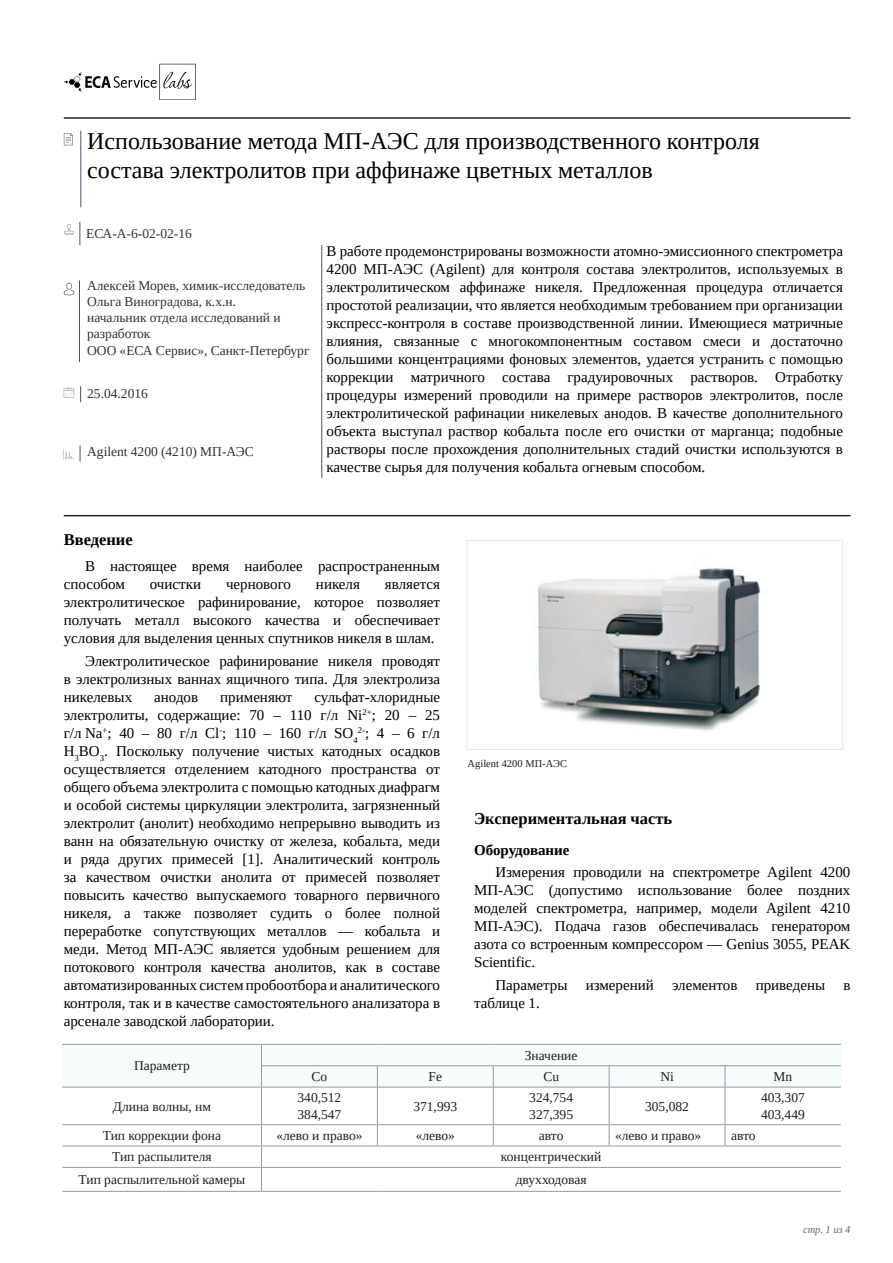
<style>
.page{position:relative;width:893px;height:1263px;background:#fff}
.page>*{position:absolute;margin:0;border:0;box-sizing:border-box;transform-origin:0 0}
.Название_статьи{font:24px/28.8px "Tinos";color:#000}
.t1{font:700 16.5px "Tinos";color:#000}
.Текст__шрифт_Tinos{font:15px/18px "Tinos";color:#000;text-align:justify}
.Введение{font:15px/18px "Tinos";color:#000;text-align:justify}
.t2{font:700 15px "Tinos";color:#000}
.t3{font:13.5px/16.2px "Tinos";color:#231f20}
.Информация_о_статье{font:13.5px/16.2px "Tinos";color:#333434}
.Подпись_к_таблице_и{font:10.5px "Tinos";color:#231f20}
.t4{font:italic 10.5px "Tinos";color:#606469}
</style>
<div class="page">
<svg style="left:64px;top:64px;width:132px;height:36px"></svg>
<svg style="left:64px;top:133px;width:9px;height:12px"></svg>
<svg style="left:64px;top:283px;width:10px;height:12px"></svg>
<hr style="left:81px;top:131px;width:1px;height:76px;background:#4a5566">
<hr style="left:64px;top:117px;width:786px;height:2px;background:#202127">
<hr style="left:79px;top:280px;width:1px;height:82px;background:#4a5566">
<svg style="left:80px;top:386px;width:1px;height:16px"></svg>
<svg style="left:64px;top:388px;width:10px;height:10px"></svg>
<svg style="left:80px;top:446px;width:1px;height:16px"></svg>
<hr style="left:64px;top:515px;width:786px;height:1px;background:#202127">
<hr style="left:321px;top:245px;width:1px;height:233px;background:#4a5566">
<svg style="left:80px;top:222px;width:1px;height:23px"></svg>
<svg style="left:64px;top:224px;width:10px;height:11px"></svg>
<svg style="left:63px;top:449px;width:11px;height:11px"></svg>
<img style="left:537px;top:567px;width:224px;height:164px">
<div style="left:467px;top:540px;width:376px;height:210px;border:1px solid #e5eaef"></div>
<svg style="left:62px;top:1044px;width:779px;height:43px"></svg>
<hr style="left:62px;top:1087px;width:199px;height:1px;background:#919c9e">
<hr style="left:261px;top:1087px;width:116px;height:1px;background:#919c9e">
<hr style="left:261px;top:1087px;width:1px;height:37px;background:#919c9e">
<hr style="left:377px;top:1087px;width:116px;height:1px;background:#919c9e">
<hr style="left:377px;top:1087px;width:1px;height:37px;background:#919c9e">
<hr style="left:493px;top:1087px;width:116px;height:1px;background:#919c9e">
<hr style="left:493px;top:1087px;width:1px;height:37px;background:#919c9e">
<hr style="left:609px;top:1087px;width:116px;height:1px;background:#919c9e">
<hr style="left:609px;top:1087px;width:1px;height:37px;background:#919c9e">
<hr style="left:725px;top:1087px;width:116px;height:1px;background:#919c9e">
<hr style="left:725px;top:1087px;width:1px;height:37px;background:#919c9e">
<hr style="left:62px;top:1124px;width:199px;height:1px;background:#919c9e">
<hr style="left:261px;top:1124px;width:116px;height:1px;background:#919c9e">
<hr style="left:377px;top:1124px;width:116px;height:1px;background:#919c9e">
<svg style="left:377px;top:1125px;width:1px;height:21px"></svg>
<hr style="left:493px;top:1124px;width:116px;height:1px;background:#919c9e">
<svg style="left:493px;top:1125px;width:1px;height:21px"></svg>
<hr style="left:609px;top:1124px;width:116px;height:1px;background:#919c9e">
<svg style="left:609px;top:1125px;width:1px;height:21px"></svg>
<hr style="left:725px;top:1124px;width:116px;height:1px;background:#919c9e">
<svg style="left:725px;top:1125px;width:1px;height:21px"></svg>
<hr style="left:62px;top:1146px;width:199px;height:1px;background:#919c9e">
<hr style="left:261px;top:1146px;width:116px;height:1px;background:#919c9e">
<hr style="left:377px;top:1146px;width:116px;height:1px;background:#919c9e">
<hr style="left:493px;top:1146px;width:116px;height:1px;background:#919c9e">
<hr style="left:609px;top:1146px;width:116px;height:1px;background:#919c9e">
<hr style="left:725px;top:1146px;width:116px;height:1px;background:#919c9e">
<hr style="left:62px;top:1167px;width:199px;height:1px;background:#919c9e">
<hr style="left:261px;top:1167px;width:116px;height:1px;background:#919c9e">
<svg style="left:261px;top:1125px;width:1px;height:66px"></svg>
<hr style="left:377px;top:1167px;width:116px;height:1px;background:#919c9e">
<hr style="left:493px;top:1167px;width:116px;height:1px;background:#919c9e">
<hr style="left:609px;top:1167px;width:116px;height:1px;background:#919c9e">
<hr style="left:725px;top:1167px;width:116px;height:1px;background:#919c9e">
<hr style="left:62px;top:1191px;width:199px;height:1px;background:#919c9e">
<hr style="left:261px;top:1191px;width:116px;height:1px;background:#919c9e">
<hr style="left:377px;top:1191px;width:116px;height:1px;background:#919c9e">
<hr style="left:493px;top:1191px;width:116px;height:1px;background:#919c9e">
<hr style="left:609px;top:1191px;width:116px;height:1px;background:#919c9e">
<hr style="left:725px;top:1191px;width:116px;height:1px;background:#919c9e">
<p class="Название_статьи" style="left:87px;top:126px;width:674px">Использование метода МП-АЭС для производственного контроля состава электролитов при аффинаже цветных металлов</p>
<p class="Информация_о_статье" style="left:86px;top:225px;width:107px">ЕСА-А-6-02-02-16</p>
<p class="Информация_о_статье" style="left:87px;top:277px;width:220px">Алексей Морев, химик-исследователь<br>Ольга Виноградова, к.х.н.</p>
<p class="Информация_о_статье" style="left:87px;top:309px;width:224px">начальник отдела исследований и разработок<br>ООО «ЕСА Сервис», Санкт-Петербург</p>
<p class="Информация_о_статье" style="left:87px;top:385px;width:62px">25.04.2016</p>
<p class="Информация_о_статье" style="left:87px;top:443px;width:168px">Agilent 4200 (4210) МП-АЭС</p>
<p class="Введение" style="left:327px;top:241px;width:518px">В работе продемонстрированы возможности атомно-эмиссионного спектрометра 4200 МП-АЭС (Agilent) для контроля состава электролитов, используемых в электролитическом аффинаже никеля. Предложенная процедура отличается простотой реализации, что является необходимым требованием при организации экспресс-контроля в составе производственной линии. Имеющиеся матричные влияния, связанные с многокомпонентным составом смеси и достаточно большими концентрациями фоновых элементов, удается устранить с помощью коррекции матричного состава градуировочных растворов. Отработку процедуры измерений проводили на примере растворов электролитов, после электролитической рафинации никелевых анодов. В качестве дополнительного объекта выступал раствор кобальта после его очистки от марганца; подобные растворы после прохождения дополнительных стадий очистки используются в качестве сырья для получения кобальта огневым способом.</p>
<p class="t1" style="left:64px;top:529px;width:71px">Введение</p>
<p class="Текст__шрифт_Tinos" style="left:64px;top:557px;width:378px;text-indent:21px">В настоящее время наиболее распространенным способом</p>
<p class="Текст__шрифт_Tinos" style="left:64px;top:575px;width:378px;text-indent:321px">является электролитическое рафинирование, которое позволяет получать металл высокого качества и обеспечивает условия для выделения ценных спутников никеля в шлам.</p>
<p class="Текст__шрифт_Tinos" style="left:64px;top:651px;width:378px;text-indent:21px">Электролитическое рафинирование никеля проводят в электролизных ваннах ящичного типа. Для электролиза никелевых</p>
<p class="Текст__шрифт_Tinos" style="left:150px;top:575px;width:53px">очистки</p>
<p class="Текст__шрифт_Tinos" style="left:226px;top:575px;width:66px">чернового</p>
<p class="Текст__шрифт_Tinos" style="left:316px;top:575px;width:46px">никеля</p>
<p class="Текст__шрифт_Tinos" style="left:64px;top:687px;width:378px;text-indent:251px">сульфат-хлоридные электролиты, содержащие: 70 – 110 г/л Ni<sup>2+</sup>; 20 – 25 г/л Na<sup>+</sup>; 40 – 80 г/л Cl<sup>-</sup>; 110 – 160 г/л SO<sub>4</sub><sup>2-</sup>; 4 – 6 г/л H<sub>3</sub>BO<sub>3</sub>. Поскольку получение чистых катодных осадков осуществляется отделением катодного пространства от общего объема электролита с помощью катодных диафрагм и особой системы циркуляции электролита, загрязненный электролит (анолит) необходимо непрерывно выводить из ванн на обязательную очистку от железа, кобальта, меди и ряда других примесей [1]. Аналитический контроль за качеством очистки анолита от примесей позволяет повысить качество выпускаемого товарного первичного никеля, а также позволяет судить о более полной переработке сопутствующих металлов — кобальта и меди. Метод МП-АЭС является удобным решением для потокового контроля качества анолитов, как в составе автоматизированных систем пробоотбора и аналитического контроля, так и в качестве самостоятельного анализатора в арсенале заводской лаборатории.</p>
<p class="Текст__шрифт_Tinos" style="left:154px;top:687px;width:45px">анодов</p>
<p class="Текст__шрифт_Tinos" style="left:220px;top:687px;width:74px">применяют</p>
<p class="Подпись_к_таблице_и" style="left:468px;top:758px;width:101px">Agilent 4200 МП-АЭС</p>
<p class="t1" style="left:474px;top:809px;width:200px">Экспериментальная часть</p>
<p class="t2" style="left:474px;top:841px;width:97px">Оборудование</p>
<p class="Текст__шрифт_Tinos" style="left:474px;top:863px;width:378px;text-indent:21px">Измерения проводили на спектрометре Agilent 4200<br>МП-АЭС (допустимо использование более поздних моделей спектрометра, например, модели Agilent 4210<br>МП-АЭС). Подача газов обеспечивалась генератором азота со встроенным компрессором — Genius 3055, PEAK Scientific.</p>
<p class="Текст__шрифт_Tinos" style="left:474px;top:975px;width:378px;text-indent:21px">Параметры измерений элементов приведены в таблице 1.</p>
<p class="t3" style="left:134px;top:1057px;width:57px">Параметр</p>
<p class="t3" style="left:525px;top:1047px;width:54px">Значение</p>
<p class="t3" style="left:312px;top:1068px;width:17px">Co</p>
<p class="t3" style="left:429px;top:1068px;width:15px">Fe</p>
<p class="t3" style="left:543px;top:1068px;width:17px">Cu</p>
<p class="t3" style="left:660px;top:1068px;width:15px">Ni</p>
<p class="t3" style="left:774px;top:1068px;width:20px">Mn</p>
<p class="t3" style="left:113px;top:1097px;width:100px">Длина волны, нм</p>
<p class="t3" style="left:297px;top:1089px;width:45px">340,512<br>384,547</p>
<p class="t3" style="left:413px;top:1097px;width:45px">371,993</p>
<p class="t3" style="left:529px;top:1089px;width:45px">324,754<br>327,395</p>
<p class="t3" style="left:645px;top:1097px;width:45px">305,082</p>
<p class="t3" style="left:761px;top:1089px;width:45px">403,307<br>403,449</p>
<p class="t3" style="left:103px;top:1127px;width:120px">Тип коррекции фона</p>
<p class="t3" style="left:276px;top:1127px;width:88px">«лево и право»</p>
<p class="t3" style="left:416px;top:1127px;width:41px">«лево»</p>
<p class="t3" style="left:539px;top:1127px;width:26px">авто</p>
<p class="t3" style="left:615px;top:1127px;width:88px">«лево и право»</p>
<p class="t3" style="left:731px;top:1127px;width:26px">авто</p>
<p class="t3" style="left:112px;top:1148px;width:101px">Тип распылителя</p>
<p class="t3" style="left:501px;top:1148px;width:102px">концентрический</p>
<p class="t3" style="left:79px;top:1171px;width:168px">Тип распылительной камеры</p>
<p class="t3" style="left:516px;top:1171px;width:72px">двухходовая</p>
<p class="t4" style="left:803px;top:1223px;width:49px">стр. 1 из 4</p>
</div>
